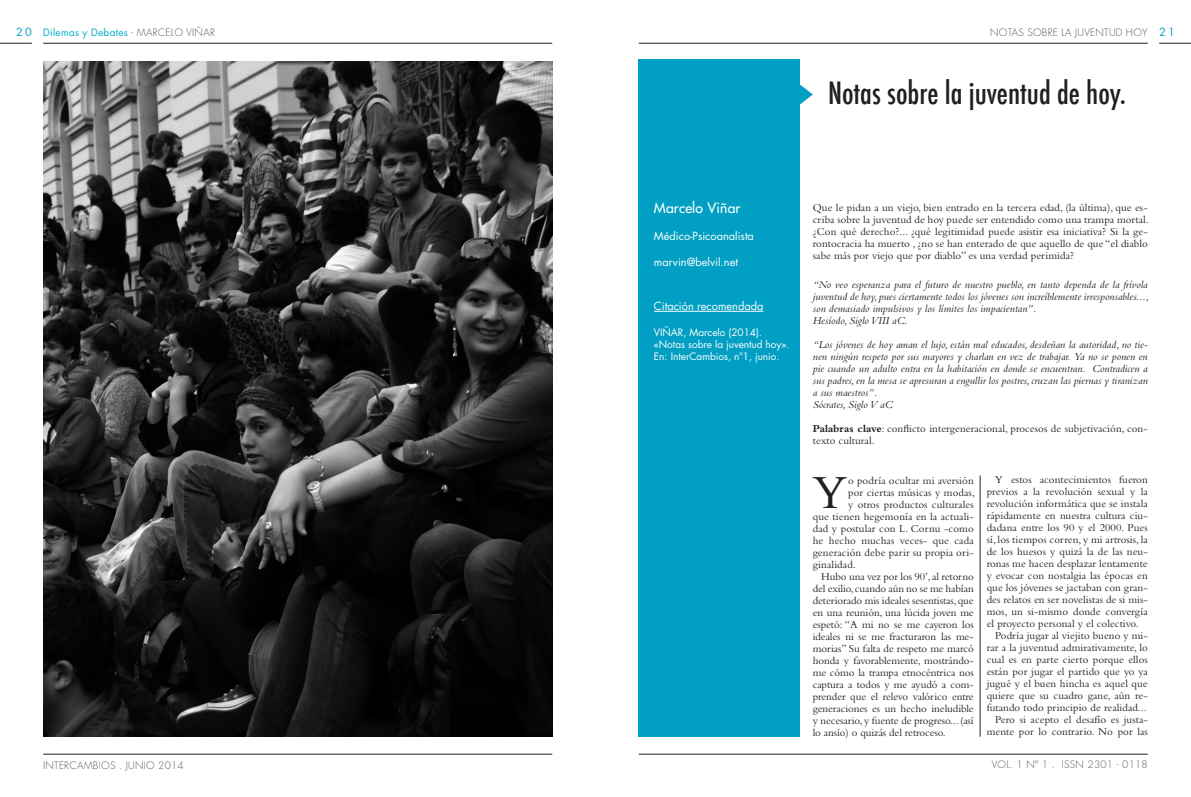
<style>
.page{position:relative;width:1191px;height:797px;background:#fff}
.page>*{position:absolute;margin:0;border:0;box-sizing:border-box;transform-origin:0 0}
.t1{font:49.6px "Bembo Std";color:#231f20}
.t2{font:500 condensed 30px "Futura";color:#231f20}
.t3{font:500 14px "Futura Std";letter-spacing:.01em;color:#fff}
.t4{font:11px/12px "Bembo Std";letter-spacing:.01em;color:#231f20;text-align:justify}
.t5{font:italic 11px/12px "Bembo Std";letter-spacing:.005em;color:#231f20;text-align:justify}
.t6{font:11px "Futura Std";color:#fff}
.t7{font:11px "Bembo Std";letter-spacing:.04em;color:#231f20}
.Header_master_page{font:11px "Futura Std";color:#009fc3}
.t8{font:10px/12px "Futura Std";color:#fff}
.t9{font:300 10px "Futura Std";letter-spacing:.025em;color:#57585a}
.t10{font:10px "Futura Std";letter-spacing:.025em;color:#00adcc}
.s1{font-weight:300;color:#57585a}
.s2{font-weight:700}
</style>
<div class="page">
<hr style="left:43px;top:43px;width:509px;height:1px;background:#231f20">
<hr style="left:638px;top:43px;width:509px;height:1px;background:#231f20">
<hr style="left:43px;top:753px;width:509px;height:1px;background:#231f20">
<hr style="left:638px;top:753px;width:509px;height:1px;background:#231f20">
<hr style="left:0;top:43px;width:32px;height:1px;background:#231f20">
<hr style="left:1159px;top:43px;width:32px;height:1px;background:#231f20">
<img style="left:43px;top:61px;width:509px;height:675px">
<hr style="left:980px;top:475px;width:1px;height:261px;background:#231f20">
<div style="left:638px;top:59px;width:161px;height:677px;background:#009fc3"></div>
<svg style="left:799px;top:74px;width:14px;height:41px"></svg>
<hr style="left:654px;top:311px;width:109px;height:1px;background:#fff">
<p class="t10" style="left:43px;top:26px;width:173px">Dilemas y Debates <span class="s1">- MARCELO VIÑAR</span></p>
<p class="t9" style="left:990px;top:26px;width:159px">NOTAS SOBRE LA JUVENTUD HOY</p>
<p class="Header_master_page" style="left:16px;top:25px;width:17px">20</p>
<p class="Header_master_page" style="left:1159px;top:25px;width:17px">21</p>
<p class="t2" style="left:828px;top:74px;width:299px">Notas sobre la juventud de hoy.</p>
<p class="t3" style="left:654px;top:199px;width:88px">Marcelo Viñar</p>
<p class="t6" style="left:654px;top:229px;width:101px">Médico-Psicoanalista</p>
<p class="t6" style="left:654px;top:254px;width:86px">marvin@belvil.net</p>
<p class="t6" style="left:654px;top:299px;width:111px">Citación recomendada</p>
<p class="t8" style="left:654px;top:326px;width:137px">VIÑAR, Marcelo (2014). «Notas sobre la juventud hoy».<br>En: InterCambios, nº1, junio.</p>
<p class="t4" style="left:813px;top:201px;width:337px">Que le pidan a un viejo, bien entrado en la tercera edad, (la última), que es&shy;criba sobre la juventud de hoy puede ser entendido como una trampa mortal. ¿Con qué derecho?... ¿qué legitimidad puede asistir esa iniciativa? Si la ge&shy;rontocracia ha muerto , ¿no se han enterado de que aquello de que “el diablo sabe más por viejo que por diablo” es una verdad perimida?</p>
<p class="t5" style="left:813px;top:278px;width:337px">“No veo esperanza para el futuro de nuestro pueblo, en tanto dependa de la frívola juventud de hoy, pues ciertamente todos los jóvenes son increíblemente irresponsables..., son demasiado impulsivos y los límites los impacientan”.</p>
<p class="t5" style="left:813px;top:314px;width:96px">Hesíodo, Siglo VIII aC.</p>
<p class="t5" style="left:813px;top:338px;width:336px">“Los jóvenes de hoy aman el lujo, están mal educados, desdeñan la autoridad, no tie&shy;nen ningún respeto por sus mayores y charlan en vez de trabajar. Ya no se ponen en pie cuando un adulto entra en la habitación en donde se encuentran. Contradicen a sus padres, en la mesa se apresuran a engullir los postres, cruzan las piernas y tiranizan a sus maestros”.</p>
<p class="t5" style="left:813px;top:398px;width:81px">Sócrates, Siglo V aC</p>
<p class="t4" style="left:813px;top:422px;width:336px"><span class="s2">Palabras clave</span>: conflicto intergeneracional, procesos de subjetivación, con&shy;texto cultural.</p>
<p class="t1" style="left:812px;top:463px;width:37px">Y</p>
<p class="t4" style="left:848px;top:474px;width:127px">o podría ocultar mi aversión</p>
<p class="t4" style="left:986px;top:473px;width:163px;text-indent:9px">Y estos acontecimientos fueron previos a la revolución sexual y la revolución informática que se instala rápidamente en nuestra cultura ciu&shy;dadana entre los 90 y el 2000. Pues sí, los tiempos corren, y mi artrosis, la de los huesos y quizá la de las neu&shy;ronas me hacen desplazar lentamente y evocar con nostalgia las épocas en que los jóvenes se jactaban con gran&shy;des relatos en ser novelistas de si mis&shy;mos, un si-mismo donde convergía el proyecto personal y el colectivo.</p>
<p class="t4" style="left:986px;top:629px;width:163px;text-indent:9px">Podría jugar al viejito bueno y mi&shy;rar a la juventud admirativamente, lo cual es en parte cierto porque ellos están por jugar el partido que yo ya jugué y el buen hincha es aquel que quiere que su cuadro gane, aún re&shy;futando todo principio de realidad...</p>
<p class="t4" style="left:986px;top:713px;width:162px;text-align:right">Pero si acepto el desafío es justa&shy;mente por lo contrario. No por las</p>
<p class="t4" style="left:848px;top:486px;width:128px">por ciertas músicas y modas,</p>
<p class="t4" style="left:848px;top:498px;width:127px">y otros productos culturales</p>
<p class="t4" style="left:812px;top:510px;width:162px">que tienen hegemonía en la actuali-</p>
<p class="t4" style="left:812px;top:522px;width:162px">dad y postular con L. Cornu -como</p>
<p class="t4" style="left:812px;top:534px;width:162px">he hecho muchas veces- que cada</p>
<p class="t7" style="left:812px;top:546px;width:162px">generación debe parir su propia ori-</p>
<p class="t4" style="left:812px;top:558px;width:45px">ginalidad.</p>
<p class="t4" style="left:812px;top:570px;width:163px;text-indent:9px">Hubo una vez por los 90’, al retorno del exilio, cuando aún no se me habían deteriorado mis ideales sesentistas, que en una reunión, una lúcida joven me espetó: “A mi no se me cayeron los ideales ni se me fracturaron las me&shy;morias” Su falta de respeto me marcó honda y favorablemente, mostrándo&shy;me cómo la trampa etnocéntrica nos captura a todos y me ayudó a com&shy;prender que el relevo valórico entre generaciones es un hecho ineludible y necesario, y fuente de progreso... (así lo ansío) o quizás del retroceso.</p>
<p class="t9" style="left:43px;top:758px;width:142px">INTERCAMBIOS . JUNIO 2014</p>
<p class="t9" style="left:991px;top:758px;width:157px">VOL. 1 Nº 1 . ISSN 2301 - 0118</p>
</div>
